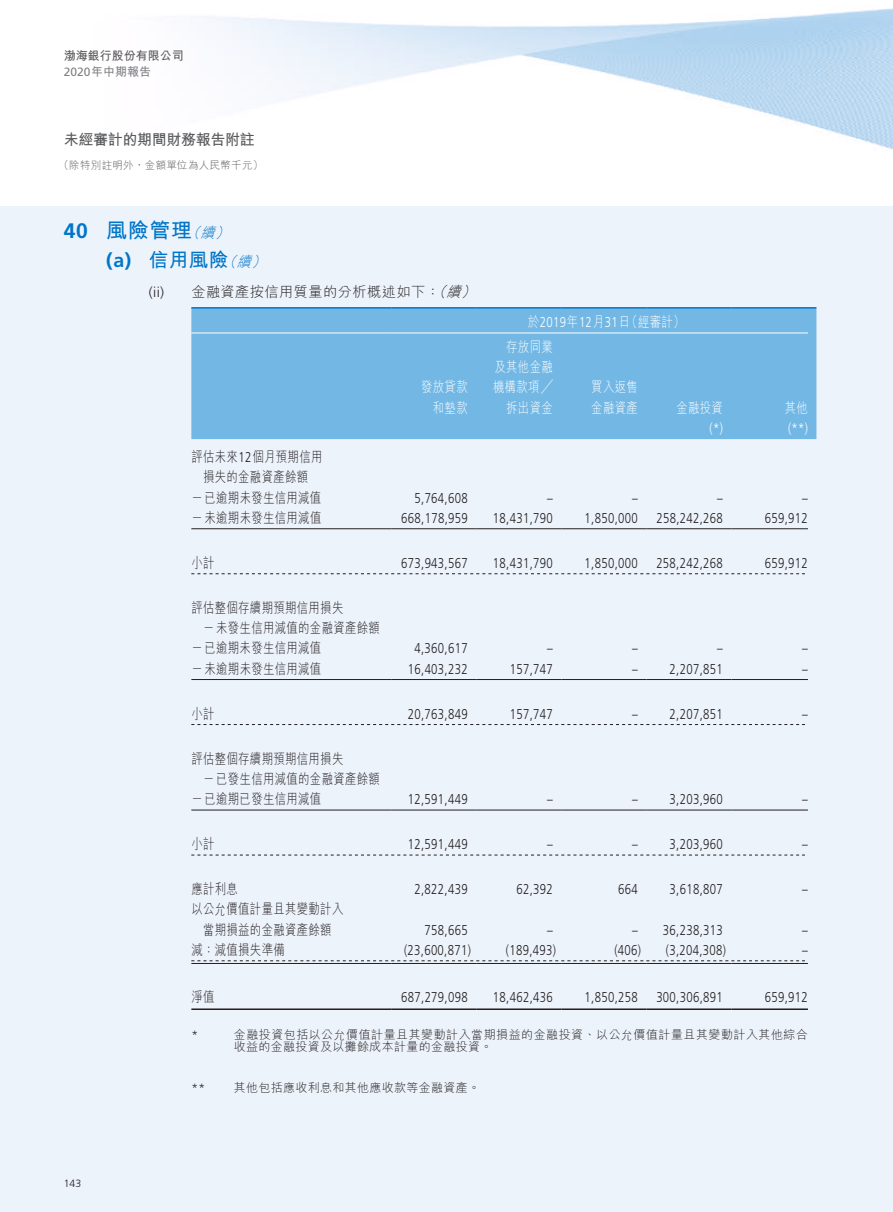
<style>
.page{position:relative;width:893px;height:1212px;background:#fff}
.page>*{position:absolute;margin:0;border:0;box-sizing:border-box;transform-origin:0 0}
.t1{font:700 21px "M Hei HK";color:#0076c8}
.t2{font:700 19.5px "M Hei HK";color:#0076c8}
.t3{font:700 15px "M Hei HK";letter-spacing:-.02em;color:#57585a}
.t4{font:300 14.25px "Frutiger LT Std";letter-spacing:.03em;color:#231f20;scale:.8 1}
.t5{font:300 14.25px/20.2px "M Hei HK";letter-spacing:.03em;color:#231f20;text-align:center;scale:.8 1}
.t6{font:300 14.25px/20.2px "M Hei HK";letter-spacing:.03em;color:#fff;text-align:right;scale:.8 1}
.t7{font:300 14.25px "M Hei HK";letter-spacing:.03em;color:#231f20}
.t8{font:300 14.25px "Frutiger LT Std";color:#fff;scale:.8 1}
.t9{font:300 14.25px "Frutiger LT Std";letter-spacing:.03em;color:#231f20}
.t10{font:300 12px/12px "M Hei HK";letter-spacing:.04em;color:#231f20}
.t11{font:700 12px/16.5px "M Hei HK";color:#57585a}
.t12{font:300 12px "Frutiger LT Std";color:#231f20}
.t13{font:300 10.5px "M Hei HK";letter-spacing:.03em;color:#57585a}
.t14{font:300 10.5px "Frutiger LT Std";color:#231f20}
.s1{font-family:"Frutiger LT Std";font-weight:400;color:#808285}
.s2{color:#808285}
.s3{font-family:"Frutiger LT Std"}
.s4{font-weight:300;font-style:italic;font-size:14.25px}
.s5{font-style:italic}
</style>
<div class="page">
<img style="left:190px;top:8px;width:703px;height:1204px">
<div style="left:0;top:206px;width:892px;height:1006px;background:#edf3fb"></div>
<div style="left:191px;top:309px;width:625px;height:130px;background:#73b8e5"></div>
<hr style="left:191px;top:307px;width:200px;height:2px;background:#0076c8">
<hr style="left:391px;top:307px;width:85px;height:2px;background:#0076c8">
<hr style="left:476px;top:307px;width:85px;height:2px;background:#0076c8">
<hr style="left:561px;top:307px;width:85px;height:2px;background:#0076c8">
<hr style="left:646px;top:307px;width:85px;height:2px;background:#0076c8">
<hr style="left:731px;top:307px;width:85px;height:2px;background:#0076c8">
<hr style="left:191px;top:333px;width:200px;height:1px;background:#fff">
<hr style="left:391px;top:333px;width:417px;height:1px;background:#fff">
<hr style="left:191px;top:528px;width:200px;height:1px;background:#231f20">
<hr style="left:391px;top:528px;width:85px;height:1px;background:#231f20">
<hr style="left:476px;top:528px;width:85px;height:1px;background:#231f20">
<hr style="left:561px;top:528px;width:85px;height:1px;background:#231f20">
<hr style="left:646px;top:528px;width:85px;height:1px;background:#231f20">
<hr style="left:731px;top:528px;width:77px;height:1px;background:#231f20">
<svg style="left:191px;top:573px;width:614px;height:1px"></svg>
<hr style="left:191px;top:679px;width:200px;height:1px;background:#231f20">
<hr style="left:391px;top:679px;width:85px;height:1px;background:#231f20">
<hr style="left:476px;top:679px;width:85px;height:1px;background:#231f20">
<hr style="left:561px;top:679px;width:85px;height:1px;background:#231f20">
<hr style="left:646px;top:679px;width:85px;height:1px;background:#231f20">
<hr style="left:731px;top:679px;width:77px;height:1px;background:#231f20">
<svg style="left:191px;top:724px;width:614px;height:1px"></svg>
<hr style="left:191px;top:810px;width:200px;height:1px;background:#231f20">
<hr style="left:391px;top:810px;width:85px;height:1px;background:#231f20">
<hr style="left:476px;top:810px;width:85px;height:1px;background:#231f20">
<hr style="left:561px;top:810px;width:85px;height:1px;background:#231f20">
<hr style="left:646px;top:810px;width:85px;height:1px;background:#231f20">
<hr style="left:731px;top:810px;width:77px;height:1px;background:#231f20">
<svg style="left:191px;top:855px;width:614px;height:1px"></svg>
<hr style="left:191px;top:963px;width:200px;height:1px;background:#231f20">
<hr style="left:391px;top:963px;width:85px;height:1px;background:#231f20">
<hr style="left:476px;top:963px;width:85px;height:1px;background:#231f20">
<hr style="left:561px;top:963px;width:85px;height:1px;background:#231f20">
<hr style="left:646px;top:963px;width:85px;height:1px;background:#231f20">
<svg style="left:191px;top:960px;width:614px;height:1px"></svg>
<hr style="left:731px;top:963px;width:77px;height:1px;background:#231f20">
<hr style="left:191px;top:1008px;width:200px;height:2px;background:#231f20">
<hr style="left:391px;top:1008px;width:85px;height:2px;background:#231f20">
<hr style="left:476px;top:1008px;width:85px;height:2px;background:#231f20">
<hr style="left:561px;top:1008px;width:85px;height:2px;background:#231f20">
<hr style="left:646px;top:1008px;width:85px;height:2px;background:#231f20">
<hr style="left:731px;top:1008px;width:77px;height:2px;background:#231f20">
<p class="t11" style="left:64px;top:46px;width:121px">渤海銀行股份有限公司<br><span class="s1">2020</span><span class="s2">年中期報告</span></p>
<p class="t3" style="left:64px;top:129px;width:193px">未經審計的期間財務報告附註</p>
<p class="t13" style="left:59px;top:160px;width:206px">（除特別註明外，金額單位為人民幣千元）</p>
<h1 class="t1" style="left:64px;top:215px;width:171px"><span class="s3">40</span> 風險管理<span class="s4">（續）</span></h1>
<h2 class="t2" style="left:106px;top:246px;width:165px"><span class="s3">(a)</span> 信用風險<span class="s4">（續）</span></h2>
<p class="t9" style="left:149px;top:284px;width:17px">(ii)</p>
<p class="t7" style="left:191px;top:284px;width:289px">金融資產按信用質量的分析概述如下：<span class="s5">（續）</span></p>
<p class="t6" style="left:421px;top:377px;width:60px">發放貸款和墊款</p>
<p class="t6" style="left:528px;top:311px;width:198px">於<span class="s3">2019</span>年<span class="s3">12</span>月<span class="s3">31</span>日（經審計）</p>
<p class="t6" style="left:493px;top:336px;width:76px">存放同業及其他金融機構款項╱拆出資金</p>
<p class="t6" style="left:591px;top:377px;width:60px;text-align:left">買入返售金融資產</p>
<p class="t6" style="left:676px;top:397px;width:60px">金融投資</p>
<p class="t6" style="left:785px;top:397px;width:30px">其他</p>
<p class="t8" style="left:710px;top:420px;width:18px">(*)</p>
<p class="t8" style="left:788px;top:420px;width:26px">(**)</p>
<p class="t5" style="left:191px;top:446px;width:165px">評估未來<span class="s3">12</span>個月預期信用損失的金融資產餘額<br>－已逾期未發生信用減值</p>
<p class="t4" style="left:414px;top:490px;width:68px">5,764,608</p>
<p class="t4" style="left:547px;top:490px;width:9px">–</p>
<p class="t4" style="left:632px;top:490px;width:9px">–</p>
<p class="t4" style="left:717px;top:490px;width:9px">–</p>
<p class="t4" style="left:802px;top:490px;width:9px">–</p>
<p class="t5" style="left:191px;top:507px;width:164px">－未逾期未發生信用減值</p>
<p class="t4" style="left:401px;top:510px;width:85px">668,178,959</p>
<p class="t4" style="left:493px;top:510px;width:76px">18,431,790</p>
<p class="t4" style="left:585px;top:510px;width:68px">1,850,000</p>
<p class="t4" style="left:656px;top:510px;width:85px">258,242,268</p>
<p class="t4" style="left:765px;top:510px;width:55px">659,912</p>
<p class="t5" style="left:191px;top:552px;width:30px">小計</p>
<p class="t4" style="left:401px;top:555px;width:85px">673,943,567</p>
<p class="t4" style="left:493px;top:555px;width:76px">18,431,790</p>
<p class="t4" style="left:585px;top:555px;width:68px">1,850,000</p>
<p class="t4" style="left:656px;top:555px;width:85px">258,242,268</p>
<p class="t4" style="left:765px;top:555px;width:55px">659,912</p>
<p class="t5" style="left:191px;top:597px;width:192px">評估整個存續期預期信用損失</p>
<p class="t5" style="left:203px;top:617px;width:223px">－未發生信用減值的金融資產餘額</p>
<p class="t5" style="left:191px;top:638px;width:164px">－已逾期未發生信用減值</p>
<p class="t4" style="left:414px;top:640px;width:68px">4,360,617</p>
<p class="t4" style="left:547px;top:640px;width:9px">–</p>
<p class="t4" style="left:632px;top:640px;width:9px">–</p>
<p class="t4" style="left:717px;top:640px;width:9px">–</p>
<p class="t4" style="left:802px;top:640px;width:9px">–</p>
<p class="t5" style="left:191px;top:658px;width:164px">－未逾期未發生信用減值</p>
<p class="t4" style="left:408px;top:661px;width:76px">16,403,232</p>
<p class="t4" style="left:510px;top:661px;width:55px">157,747</p>
<p class="t4" style="left:632px;top:661px;width:115px">– 2,207,851</p>
<p class="t4" style="left:802px;top:661px;width:9px">–</p>
<p class="t5" style="left:191px;top:703px;width:30px">小計</p>
<p class="t4" style="left:408px;top:706px;width:76px">20,763,849</p>
<p class="t4" style="left:510px;top:706px;width:55px">157,747</p>
<p class="t4" style="left:632px;top:706px;width:115px">– 2,207,851</p>
<p class="t4" style="left:802px;top:706px;width:9px">–</p>
<p class="t5" style="left:191px;top:748px;width:192px">評估整個存續期預期信用損失</p>
<p class="t5" style="left:203px;top:768px;width:223px">－已發生信用減值的金融資產餘額</p>
<p class="t5" style="left:191px;top:788px;width:164px">－已逾期已發生信用減值</p>
<p class="t4" style="left:408px;top:791px;width:76px">12,591,449</p>
<p class="t4" style="left:547px;top:791px;width:9px">–</p>
<p class="t4" style="left:632px;top:791px;width:115px">– 3,203,960</p>
<p class="t4" style="left:802px;top:791px;width:9px">–</p>
<p class="t5" style="left:191px;top:833px;width:30px">小計</p>
<p class="t4" style="left:408px;top:836px;width:76px">12,591,449</p>
<p class="t4" style="left:547px;top:836px;width:9px">–</p>
<p class="t4" style="left:632px;top:836px;width:115px">– 3,203,960</p>
<p class="t4" style="left:802px;top:836px;width:9px">–</p>
<p class="t5" style="left:191px;top:878px;width:60px">應計利息</p>
<p class="t4" style="left:414px;top:881px;width:68px">2,822,439</p>
<p class="t4" style="left:516px;top:881px;width:47px">62,392</p>
<p class="t4" style="left:618px;top:881px;width:26px">664</p>
<p class="t4" style="left:670px;top:881px;width:68px">3,618,807</p>
<p class="t4" style="left:802px;top:881px;width:9px">–</p>
<p class="t5" style="left:191px;top:899px;width:192px">以公允價值計量且其變動計入當期損益的金融資產餘額</p>
<p class="t4" style="left:425px;top:922px;width:55px">758,665</p>
<p class="t4" style="left:547px;top:922px;width:9px">–</p>
<p class="t4" style="left:632px;top:922px;width:115px">– 36,238,313</p>
<p class="t4" style="left:802px;top:922px;width:9px">–</p>
<p class="t14" style="left:64px;top:1178px;width:19px">143</p>
<p class="t5" style="left:191px;top:939px;width:118px">減：減值損失準備</p>
<p class="t4" style="left:404px;top:942px;width:85px">(23,600,871)</p>
<p class="t4" style="left:506px;top:942px;width:64px">(189,493)</p>
<p class="t4" style="left:614px;top:942px;width:35px">(406)</p>
<p class="t4" style="left:666px;top:942px;width:77px">(3,204,308)</p>
<p class="t4" style="left:802px;top:942px;width:9px">–</p>
<p class="t5" style="left:191px;top:986px;width:30px">淨值</p>
<p class="t4" style="left:401px;top:989px;width:85px">687,279,098</p>
<p class="t4" style="left:493px;top:989px;width:76px">18,462,436</p>
<p class="t4" style="left:585px;top:989px;width:68px">1,850,258</p>
<p class="t4" style="left:656px;top:989px;width:85px">300,306,891</p>
<p class="t4" style="left:765px;top:989px;width:55px">659,912</p>
<p class="t12" style="left:191px;top:1028px;width:8px">*</p>
<p class="t10" style="left:234px;top:1029px;width:576px">金融投資包括以公允價值計量且其變動計入當期損益的金融投資、以公允價值計量且其變動計入其他綜合收益的金融投資及以攤餘成本計量的金融投資。</p>
<p class="t12" style="left:191px;top:1081px;width:15px">**</p>
<p class="t10" style="left:234px;top:1082px;width:248px">其他包括應收利息和其他應收款等金融資產。</p>
</div>
